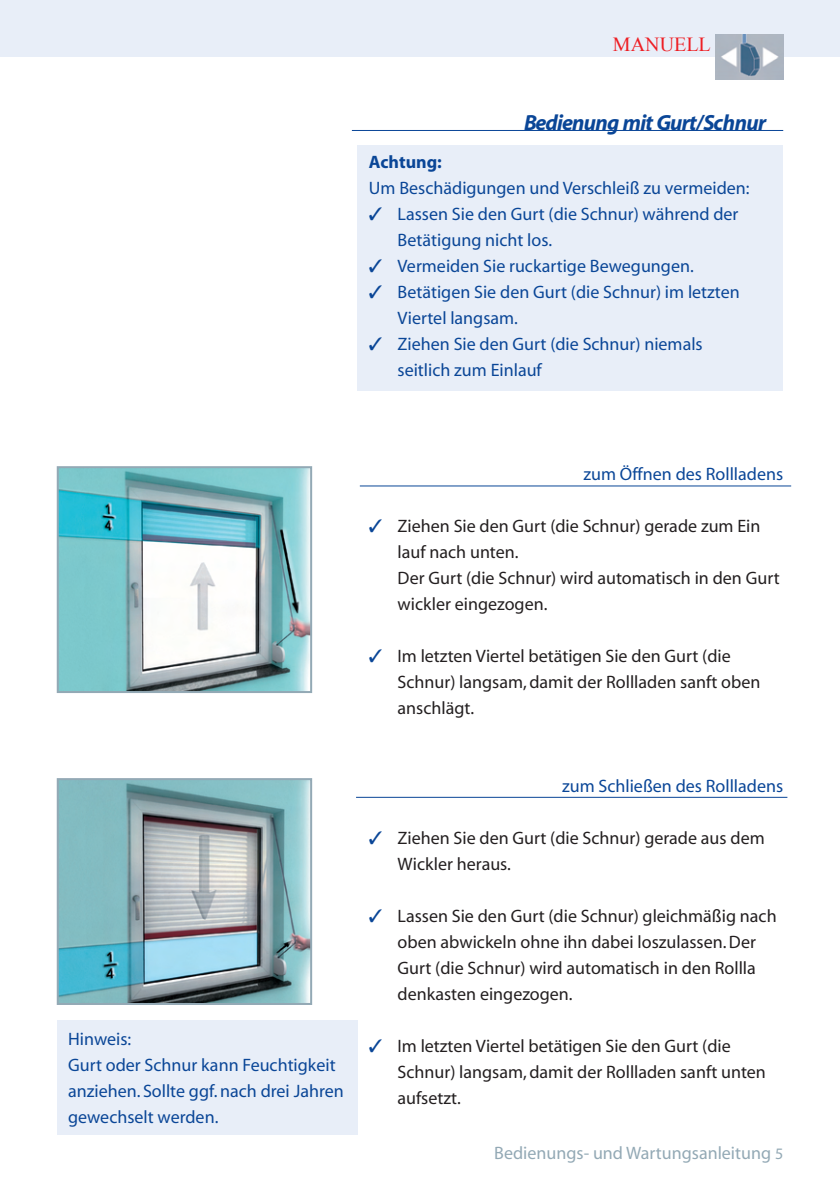
<style>
.page{position:relative;width:840px;height:1191px;background:#fff}
.page>*{position:absolute;margin:0;border:0;box-sizing:border-box;transform-origin:0 0}
.t1{font:22px "Myriad MM It 700 600";color:#0a4697}
.t2{font:20px "Times New Roman";color:#ee1d23}
.t3{font:18px/26px "Myriad MM 400 600";color:#231f20}
.t4{font:18px/26px "Myriad MM 400 600";color:#0a4697}
.t5{font:18px "Myriad MM 400 600";color:#93a9b5}
.t6{font:18px "Myriad MM 700 600";color:#0a4697}
.s1{color:#0a4697}
.s2{font-size:16px}
</style>
<div class="page">
<div style="left:0;top:0;width:839px;height:57px;background:#e8eef8"></div>
<img style="left:715px;top:34px;width:67px;height:45px">
<div style="left:357px;top:145px;width:425px;height:245px;background:#e8eef8"></div>
<hr style="left:351px;top:130px;width:431px;height:1px;background:#0a4697">
<img style="left:60px;top:469px;width:249px;height:221px">
<div style="left:57px;top:466px;width:255px;height:227px;border:2px solid #93a9b5"></div>
<img style="left:60px;top:781px;width:249px;height:221px">
<div style="left:57px;top:778px;width:255px;height:227px;border:2px solid #93a9b5"></div>
<hr style="left:359px;top:485px;width:431px;height:1px;background:#0a4697">
<hr style="left:356px;top:797px;width:431px;height:1px;background:#0a4697">
<div style="left:57px;top:1020px;width:300px;height:114px;background:#e8eef8"></div>
<p class="t2" style="left:612px;top:31px;width:99px">MANUELL</p>
<p class="t1" style="left:523px;top:112px;width:242px">Bedienung mit Gurt/Schnur</p>
<p class="t6" style="left:369px;top:153px;width:74px">Achtung:</p>
<p class="t4" style="left:369px;top:176px;width:382px">Um Beschädigungen und Verschleiß zu vermeiden:</p>
<p class="t4" style="left:397px;top:202px;width:342px;text-indent:-29px">✓ Lassen Sie den Gurt (die Schnur) während der<br>Betätigung nicht los.</p>
<p class="t4" style="left:369px;top:254px;width:326px">✓ Vermeiden Sie ruckartige Bewegungen.</p>
<p class="t4" style="left:397px;top:280px;width:343px;text-indent:-29px">✓ Betätigen Sie den Gurt (die Schnur) im letzten<br>Viertel langsam.</p>
<p class="t4" style="left:397px;top:332px;width:306px;text-indent:-29px">✓ Ziehen Sie den Gurt (die Schnur) niemals seitlich zum Einlauf</p>
<p class="t4" style="left:68px;top:1026px;width:277px">Hinweis:<br>Gurt oder Schnur kann Feuchtigkeit anziehen. Sollte ggf. nach drei Jahren gewechselt werden.</p>
<p class="t4" style="left:583px;top:462px;width:201px">zum Öffnen des Rollladens</p>
<p class="t3" style="left:397px;top:514px;width:383px;text-indent:-29px"><span class="s1">✓</span> Ziehen Sie den Gurt (die Schnur) gerade zum Ein lauf nach unten.<br>Der Gurt (die Schnur) wird automatisch in den Gurt wickler eingezogen.</p>
<p class="t3" style="left:397px;top:644px;width:364px;text-indent:-29px"><span class="s1">✓</span> Im letzten Viertel betätigen Sie den Gurt (die<br>Schnur) langsam, damit der Rollladen sanft oben anschlägt.</p>
<p class="t4" style="left:561px;top:774px;width:222px">zum Schließen des Rollladens</p>
<p class="t3" style="left:397px;top:826px;width:368px;text-indent:-29px"><span class="s1">✓</span> Ziehen Sie den Gurt (die Schnur) gerade aus dem<br>Wickler heraus.</p>
<p class="t3" style="left:397px;top:904px;width:380px;text-indent:-29px"><span class="s1">✓</span> Lassen Sie den Gurt (die Schnur) gleichmäßig nach oben abwickeln ohne ihn dabei loszulassen. Der Gurt (die Schnur) wird automatisch in den Rollla denkasten eingezogen.</p>
<p class="t3" style="left:397px;top:1034px;width:370px;text-indent:-29px"><span class="s1">✓</span> Im letzten Viertel betätigen Sie den Gurt (die<br>Schnur) langsam, damit der Rollladen sanft unten aufsetzt.</p>
<p class="t5" style="left:494px;top:1144px;width:290px">Bedienungs- und Wartungsanleitung <span class="s2">5</span></p>
</div>
